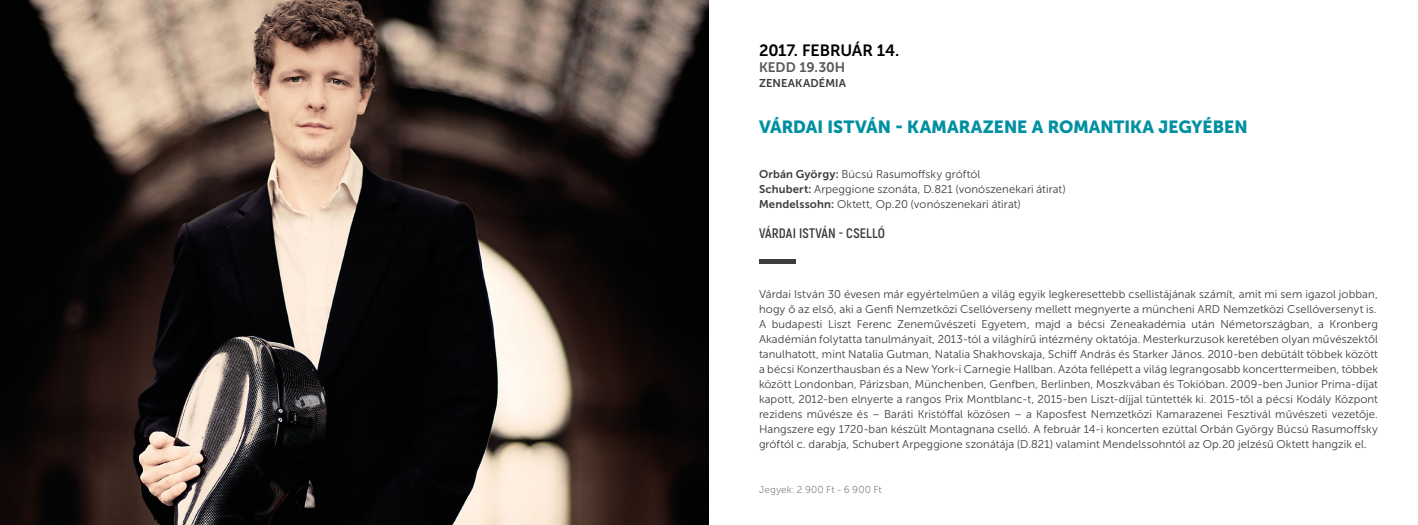
<style>
.page{position:relative;width:1418px;height:525px;background:#fff}
.page>*{position:absolute;margin:0;border:0;box-sizing:border-box;transform-origin:0 0}
.t1{font:17.5px "Museo Sans Cyrl 900";color:#0090a2}
.t2{font:16.25px "Museo Sans Cyrl 700";letter-spacing:-.01em;color:#000}
.t3{font:700 13.75px "Akrobat";letter-spacing:.015em;color:#3c3c3b}
.t4{font:13.75px "Museo Sans Cyrl 700";color:#575756}
.t5{font:11.25px/15px "Museo Sans Cyrl 300";letter-spacing:.01em;color:#3c3c3b}
.t6{font:11.25px "Museo Sans Cyrl 700";letter-spacing:.01em;color:#3c3c3b}
.t7{font:10px "Museo Sans Cyrl 300";letter-spacing:.015em;color:#878787}
.s1{font-family:"Museo Sans Cyrl 700"}
</style>
<div class="page">
<div style="left:759px;top:258px;width:36px;height:5px;background:#3c3c3b"></div>
<img style="left:0;top:0;width:709px;height:524px">
<h2 class="t2" style="left:759px;top:41px;width:142px">2017. FEBRUÁR 14.</h2>
<p class="t4" style="left:759px;top:59px;width:88px">KEDD 19.30H</p>
<p class="t6" style="left:759px;top:77px;width:88px">ZENEAKADÉMIA</p>
<h1 class="t1" style="left:759px;top:116px;width:490px">VÁRDAI ISTVÁN - KAMARAZENE A ROMANTIKA JEGYÉBEN</h1>
<p class="t5" style="left:759px;top:166px;width:308px"><span class="s1">Orbán György:</span> Búcsú Rasumoffsky gróftól<br><span class="s1">Schubert:</span> Arpeggione szonáta, D.821 (vonószenekari átirat)<br><span class="s1">Mendelssohn:</span> Oktett, Op.20 (vonószenekari átirat)</p>
<p class="t3" style="left:759px;top:224px;width:128px">VÁRDAI ISTVÁN - CSELLÓ</p>
<p class="t5" style="left:759px;top:286px;width:620px">Várdai István 30 évesen már egyértelműen a világ egyik legkeresettebb csellistájának számít, amit mi sem igazol jobban, hogy ő az első, aki a Genfi Nemzetközi Csellóverseny mellett megnyerte a müncheni ARD Nemzetközi Csellóversenyt is.<br>A budapesti Liszt Ferenc Zeneművészeti Egyetem, majd a bécsi Zeneakadémia után Németországban, a Kronberg Akadémián folytatta tanulmányait, 2013-tól a világhírű intézmény oktatója. Mesterkurzusok keretében olyan művészektől tanulhatott, mint Natalia Gutman, Natalia Shakhovskaja, Schiff András és Starker János. 2010-ben debütált többek között a bécsi Konzerthausban és a New York-i Carnegie Hallban. Azóta fellépett a világ legrangosabb koncerttermeiben, többek között Londonban, Párizsban, Münchenben, Genfben, Berlinben, Moszkvában és Tokióban. 2009-ben Junior Prima-díjat kapott, 2012-ben elnyerte a rangos Prix Montblanc-t, 2015-ben Liszt-díjjal tüntették ki. 2015-től a pécsi Kodály Központ rezidens művésze és – Baráti Kristóffal közösen – a Kaposfest Nemzetközi Kamarazenei Fesztivál művészeti vezetője.<br>Hangszere egy 1720-ban készült Montagnana cselló. A február 14-i koncerten ezúttal Orbán György Búcsú Rasumoffsky gróftól c. darabja, Schubert Arpeggione szonátája (D.821) valamint Mendelssohntól az Op.20 jelzésű Oktett hangzik el.</p>
<p class="t7" style="left:759px;top:484px;width:124px">Jegyek: 2 900 Ft - 6 900 Ft</p>
</div>
